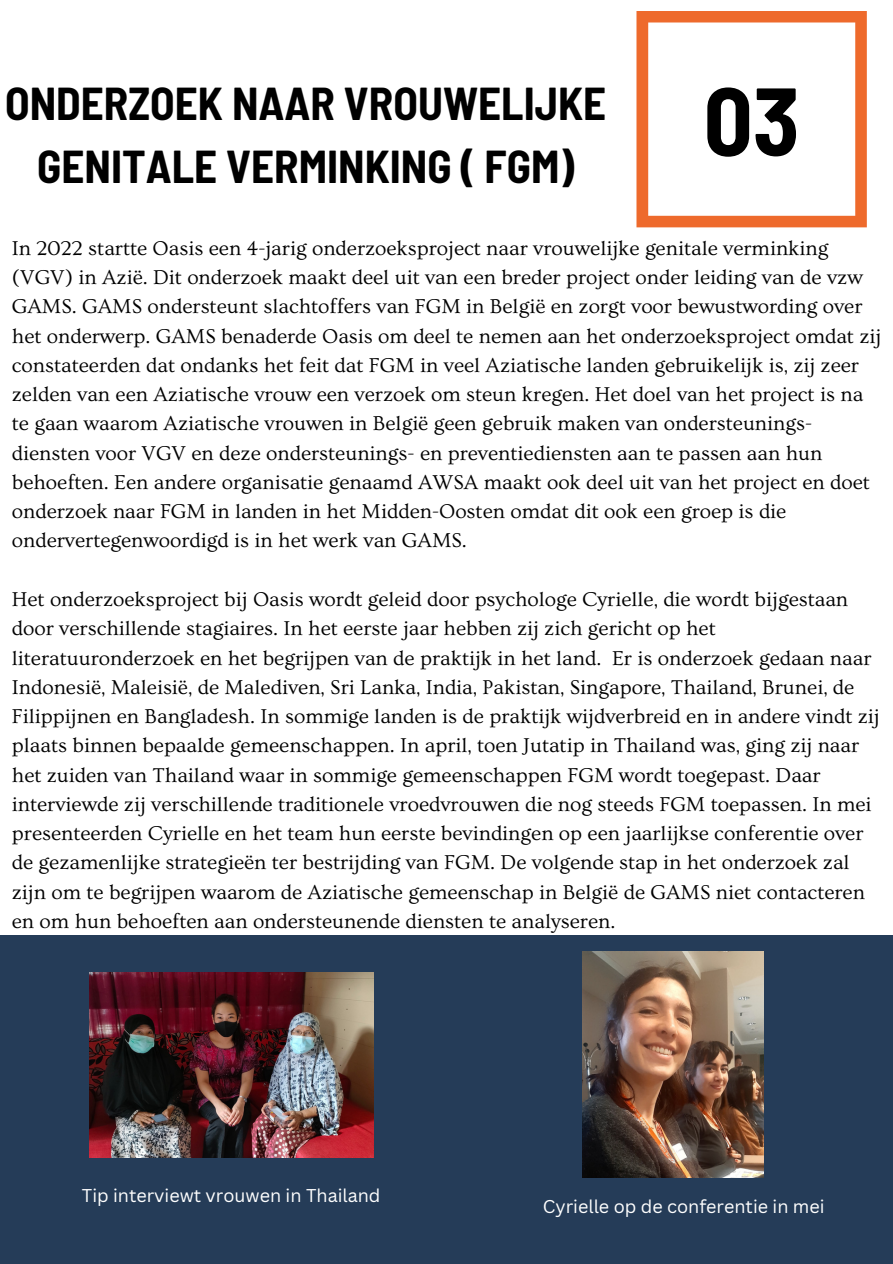
<style>
.page{position:relative;width:893px;height:1264px;background:#fff}
.page>*{position:absolute;margin:0;border:0;box-sizing:border-box;transform-origin:0 0}
.t1{font:700 semi-condensed 96px "Barlow";color:#000}
.t2{font:700 semi-condensed 45px/63px "Barlow";color:#000;text-align:center}
.t3{font:21px/29.2px "Ovo";color:#000}
.t4{font:18px "Canva Sans";color:#fff}
</style>
<div class="page">
<svg style="left:636px;top:11px;width:230px;height:216px"></svg>
<div style="left:0;top:934px;width:892px;height:329px;background:#253c58"></div>
<img style="left:582px;top:951px;width:181px;height:226px">
<img style="left:89px;top:972px;width:284px;height:185px">
<h1 class="t2" style="left:5px;top:70px;width:602px">ONDERZOEK NAAR VROUWELIJKE<br>GENITALE VERMINKING ( FGM)</h1>
<p class="t1" style="left:703px;top:60px;width:97px">03</p>
<h2 class="t3" style="left:12px;top:234px;width:870px">In 2022 startte Oasis een 4-jarig onderzoeksproject naar vrouwelijke genitale verminking (VGV) in Azië. Dit onderzoek maakt deel uit van een breder project onder leiding van de vzw GAMS. GAMS ondersteunt slachtoffers van FGM in België en zorgt voor bewustwording over het onderwerp. GAMS benaderde Oasis om deel te nemen aan het onderzoeksproject omdat zij constateerden dat ondanks het feit dat FGM in veel Aziatische landen gebruikelijk is, zij zeer zelden van een Aziatische vrouw een verzoek om steun kregen. Het doel van het project is na te gaan waarom Aziatische vrouwen in België geen gebruik maken van ondersteunings&shy;diensten voor VGV en deze ondersteunings- en preventiediensten aan te passen aan hun behoeften. Een andere organisatie genaamd AWSA maakt ook deel uit van het project en doet onderzoek naar FGM in landen in het Midden-Oosten omdat dit ook een groep is die ondervertegenwoordigd is in het werk van GAMS.</h2>
<h2 class="t3" style="left:12px;top:585px;width:869px">Het onderzoeksproject bij Oasis wordt geleid door psychologe Cyrielle, die wordt bijgestaan door verschillende stagiaires. In het eerste jaar hebben zij zich gericht op het literatuuronderzoek en het begrijpen van de praktijk in het land. Er is onderzoek gedaan naar Indonesië, Maleisië, de Malediven, Sri Lanka, India, Pakistan, Singapore, Thailand, Brunei, de Filippijnen en Bangladesh. In sommige landen is de praktijk wijdverbreid en in andere vindt zij plaats binnen bepaalde gemeenschappen. In april, toen Jutatip in Thailand was, ging zij naar het zuiden van Thailand waar in sommige gemeenschappen FGM wordt toegepast. Daar interviewde zij verschillende traditionele vroedvrouwen die nog steeds FGM toepassen. In mei presenteerden Cyrielle en het team hun eerste bevindingen op een jaarlijkse conferentie over de gezamenlijke strategieën ter bestrijding van FGM. De volgende stap in het onderzoek zal zijn om te begrijpen waarom de Aziatische gemeenschap in België de GAMS niet contacteren en om hun behoeften aan ondersteunende diensten te analyseren.</h2>
<p class="t4" style="left:82px;top:1182px;width:300px">Tip interviewt vrouwen in Thailand</p>
<p class="t4" style="left:543px;top:1193px;width:283px">Cyrielle op de conferentie in mei</p>
</div>
